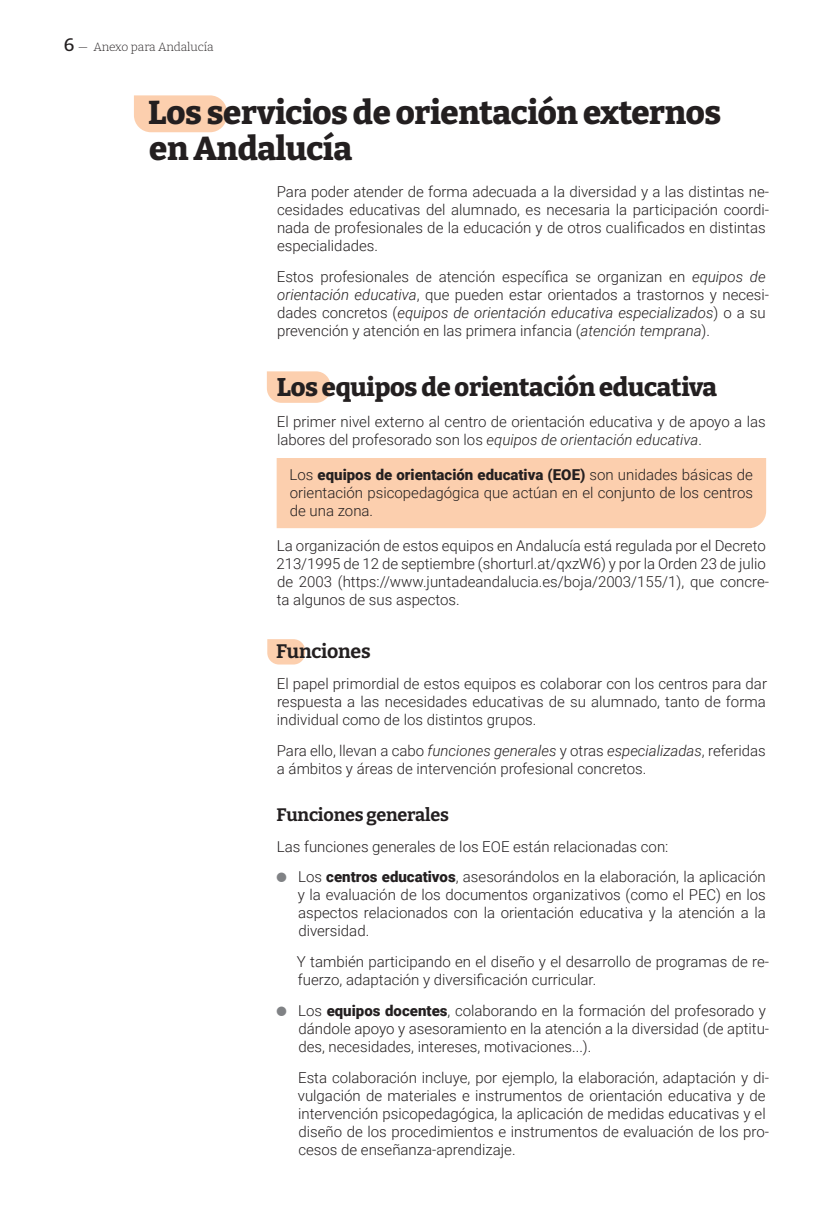
<style>
.page{position:relative;width:830px;height:1212px;background:#fff}
.page>*{position:absolute;margin:0;border:0;box-sizing:border-box;transform-origin:0 0}
.t1{font:800 33px/36px "Bitter";letter-spacing:-.01em;color:#231f20}
.t2{font:800 25.5px "Bitter";letter-spacing:-.01em;color:#231f20}
.t3{font:700 19.5px "Bitter";letter-spacing:-.01em;color:#231f20}
.t4{font:700 18px "Bitter";letter-spacing:-.01em;color:#231f20}
.t5{font:300 15px/18px "Roboto";color:#231f20}
.t6{font:300 12px "Bitter";letter-spacing:-.015em;color:#231f20}
.s1{font-weight:500;font-size:18px}
.s2{font-style:italic}
.s3{font-weight:900}
.s4{color:#808285}
</style>
<div class="page">
<svg style="left:134px;top:95px;width:93px;height:37px;background:#fcd2b3"></svg>
<svg style="left:267px;top:371px;width:63px;height:32px;background:#fcd2b4"></svg>
<svg style="left:267px;top:639px;width:38px;height:25px"></svg>
<div style="left:276px;top:458px;width:489px;height:70px;background:#fccfae"></div>
<p class="t6" style="left:64px;top:39px;width:151px"><span class="s1">6</span> — Anexo para Andalucía</p>
<h1 class="t1" style="left:148px;top:94px;width:574px">Los servicios de orientación externos en Andalucía</h1>
<p class="t5" style="left:277px;top:182px;width:493px">Para poder atender de forma adecuada a la diversidad y a las distintas ne&shy;cesidades educativas del alumnado, es necesaria la participación coordi&shy;nada de profesionales de la educación y de otros cualificados en distintas especialidades.</p>
<p class="t5" style="left:277px;top:267px;width:493px">Estos profesionales de atención específica se organizan en <span class="s2">equipos de orientación educativa</span>, que pueden estar orientados a trastornos y necesi&shy;dades concretos (<span class="s2">equipos de orientación educativa especializados</span>) o a su prevención y atención en las primera infancia (<span class="s2">atención temprana</span>).</p>
<h2 class="t2" style="left:276px;top:371px;width:441px">Los equipos de orientación educativa</h2>
<p class="t5" style="left:277px;top:412px;width:490px">El primer nivel externo al centro de orientación educativa y de apoyo a las labores del profesorado son los <span class="s2">equipos de orientación educativa</span>.</p>
<p class="t5" style="left:289px;top:465px;width:464px;text-align:justify">Los <span class="s3">equipos de orientación educativa (EOE)</span> son unidades básicas de orientación psicopedagógica que actúan en el conjunto de los centros de una zona.</p>
<p class="t5" style="left:276px;top:536px;width:494px">La organización de estos equipos en Andalucía está regulada por el Decreto 213/1995 de 12 de septiembre (shorturl.at/qxzW6) y por la Orden 23 de julio de 2003 (https://www.juntadeandalucia.es/boja/2003/155/1), que concre&shy;ta algunos de sus aspectos.</p>
<h3 class="t3" style="left:276px;top:639px;width:96px">Funciones</h3>
<p class="t5" style="left:277px;top:674px;width:491px;text-align:justify">El papel primordial de estos equipos es colaborar con los centros para dar respuesta a las necesidades educativas de su alumnado, tanto de forma individual como de los distintos grupos.</p>
<p class="t5" style="left:277px;top:741px;width:490px">Para ello, llevan a cabo <span class="s2">funciones generales</span> y otras <span class="s2">especializadas</span>, referidas a ámbitos y áreas de intervención profesional concretos.</p>
<p class="t4" style="left:276px;top:803px;width:174px">Funciones generales</p>
<p class="t5" style="left:277px;top:837px;width:393px">Las funciones generales de los EOE están relacionadas con:</p>
<p class="t5" style="left:297px;top:867px;width:469px;text-align:justify;text-indent:-23px"><span class="s4">●</span> Los <span class="s3">centros educativos</span>, asesorándolos en la elaboración, la aplicación y la evaluación de los documentos organizativos (como el PEC) en los aspectos relacionados con la orientación educativa y la atención a la diversidad.</p>
<p class="t5" style="left:297px;top:952px;width:473px">Y también participando en el diseño y el desarrollo de programas de re&shy;fuerzo, adaptación y diversificación curricular.</p>
<p class="t5" style="left:298px;top:1001px;width:472px;text-indent:-23px"><span class="s4">●</span> Los <span class="s3">equipos docentes</span>, colaborando en la formación del profesorado y dándole apoyo y asesoramiento en la atención a la diversidad (de aptitu&shy;des, necesidades, intereses, motivaciones...).</p>
<p class="t5" style="left:297px;top:1068px;width:472px">Esta colaboración incluye, por ejemplo, la elaboración, adaptación y di&shy;vulgación de materiales e instrumentos de orientación educativa y de intervención psicopedagógica, la aplicación de medidas educativas y el diseño de los procedimientos e instrumentos de evaluación de los pro&shy;cesos de enseñanza-aprendizaje.</p>
</div>
